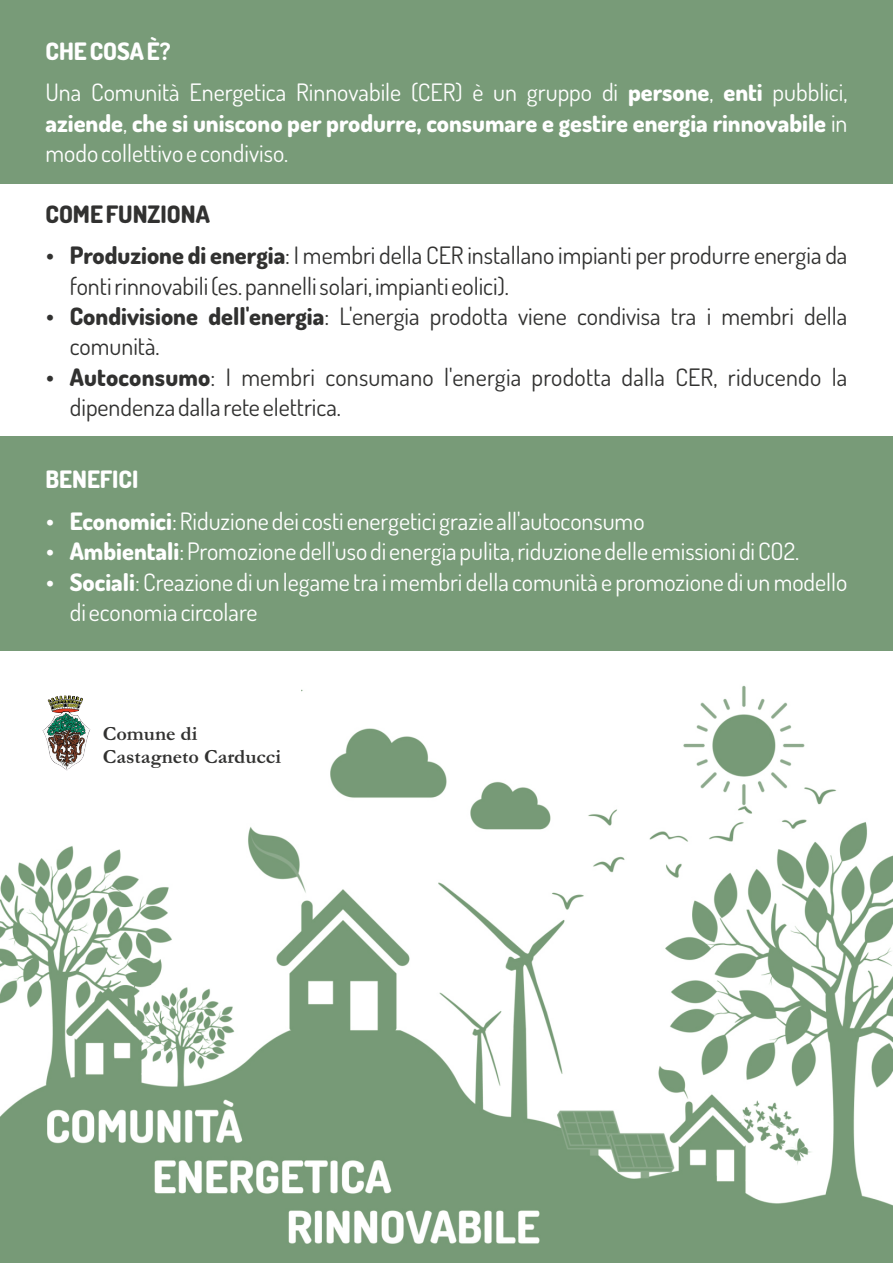
<style>
.page{position:relative;width:893px;height:1263px;background:#fff}
.page>*{position:absolute;margin:0;border:0;box-sizing:border-box;transform-origin:0 0}
.t1{font:24px/30.3px "Dosis";color:#313130}
.t2{font:24px/41.7px "Dosis";color:#fff}
.t3{font:800 24px/30.3px "Dosis";color:#fff}
.t4{font:700 20.1px/22.6px "Garamond";color:#313130}
.s1{font-weight:800}
.s2{font-weight:400}
</style>
<div class="page">
<img style="left:0;top:685px;width:893px;height:578px">
<div style="left:0;top:437px;width:893px;height:214px;background:#789b78"></div>
<div style="left:0;top:0;width:893px;height:183px;background:#789b78"></div>
<div style="left:16px;top:665px;width:285px;height:153px;background:#fff"></div>
<img style="left:42px;top:695px;width:49px;height:76px">
<p class="t2" style="left:46px;top:29px;width:803px"><span class="s1">CHE COSA È?<br></span>Una Comunità Energetica Rinnovabile (CER) è un gruppo di <span class="s1">persone</span>, <span class="s1">enti</span> pubblici,</p>
<p class="t3" style="left:46px;top:107px;width:803px">aziende<span class="s2">,</span> che si uniscono per produrre, consumare e gestire energia rinnovabile <span class="s2">in modo collettivo e condiviso.</span></p>
<p class="t1" style="left:70px;top:192px;width:779px;line-height:41.7px;text-indent:-24px"><span class="s1">COME FUNZIONA<br>Produzione di energia</span>: I membri della CER installano impianti per produrre energia da</p>
<p class="t1" style="left:70px;top:270px;width:779px">fonti rinnovabili (es. pannelli solari, impianti eolici).<br><span class="s1">Condivisione dell'energia</span>: L'energia prodotta viene condivisa tra i membri della comunità.<br><span class="s1">Autoconsumo</span>: I membri consumano l'energia prodotta dalla CER, riducendo la dipendenza dalla rete elettrica.</p>
<p class="t2" style="left:70px;top:458px;width:576px;text-indent:-24px"><span class="s1">BENEFICI<br>Economici</span>: Riduzione dei costi energetici grazie all'autoconsumo</p>
<p class="t2" style="left:70px;top:535px;width:779px;line-height:30.3px"><span class="s1">Ambientali</span>: Promozione dell'uso di energia pulita, riduzione delle emissioni di CO2.<br><span class="s1">Sociali</span>: Creazione di un legame tra i membri della comunità e promozione di un modello di economia circolare</p>
<p class="t4" style="left:103px;top:725px;width:180px">Comune di<br>Castagneto Carducci</p>
</div>
